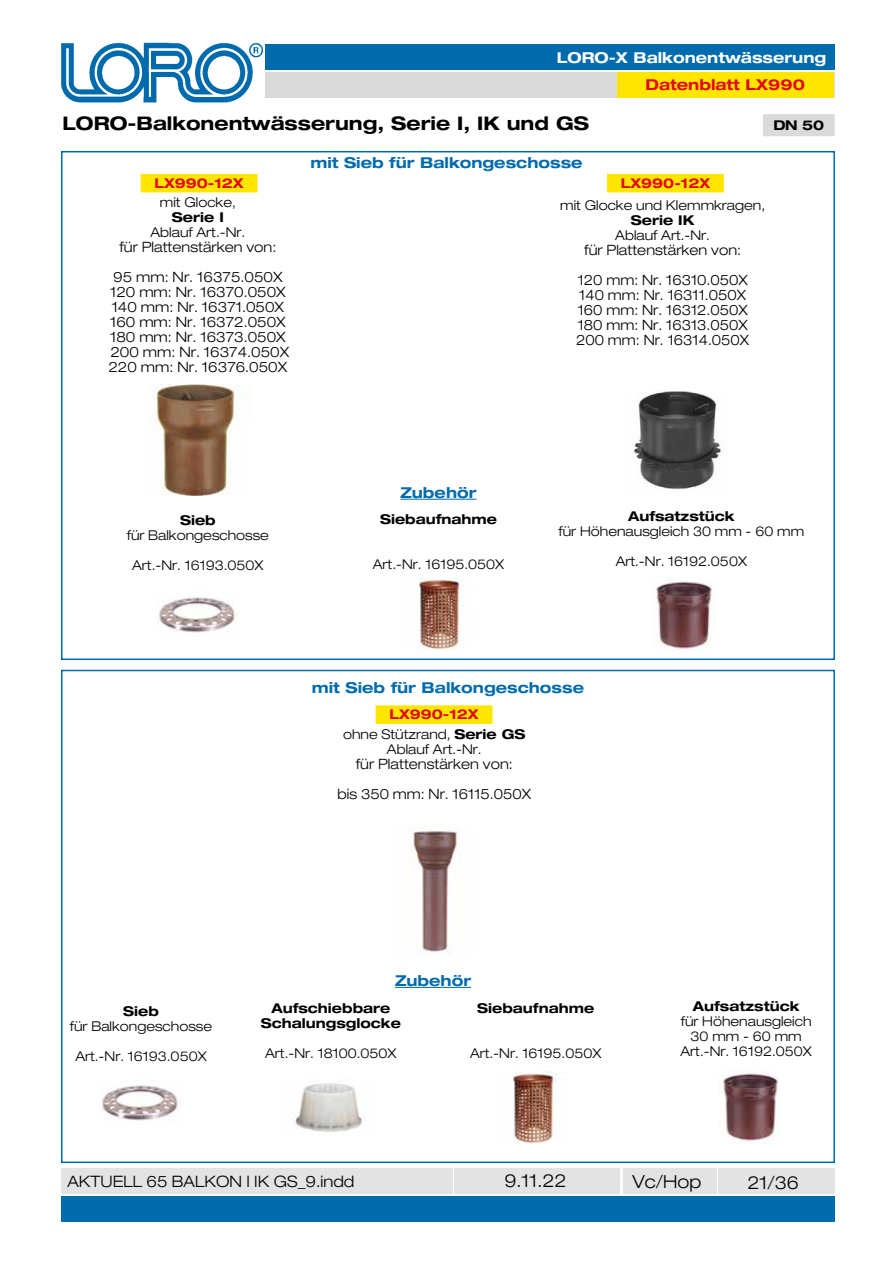
<style>
.page{position:relative;width:893px;height:1263px;background:#fff}
.page>*{position:absolute;margin:0;border:0;box-sizing:border-box;transform-origin:0 0}
.t1{font:700 expanded 18.75px "Helvetica Neue LT Std";color:#000}
.t2{font:300 expanded 18px "Helvetica Neue LT Std";color:#000}
.t3{font:300 expanded 15.75px "Helvetica Neue LT Std";color:#000}
.t4{font:700 expanded 15px "Helvetica Neue LT Std";color:#006bac}
.t5{font:700 expanded 15px "Helvetica Neue LT Std";color:#fff}
.t6{font:700 expanded 15px "Helvetica Neue LT Std";color:#e30613}
.t7{font:300 expanded 14.25px/15px "Helvetica Neue LT Std";color:#000;text-align:center}
.t8{font:300 expanded 13.5px/15px "Helvetica Neue LT Std";color:#000;text-align:center}
.t9{font:700 expanded 13.5px/15px "Helvetica Neue LT Std";color:#000;text-align:center}
.t10{font:700 expanded 13.5px "Helvetica Neue LT Std";color:#e30613}
.s1{font-weight:700}
</style>
<div class="page">
<div style="left:266px;top:72px;width:569px;height:26px;background:#dadada"></div>
<div style="left:61px;top:1196px;width:774px;height:26px;background:#006bac"></div>
<div style="left:61px;top:1168px;width:391px;height:25px;background:#e3e3e3"></div>
<div style="left:454px;top:1168px;width:166px;height:25px;background:#e3e3e3"></div>
<div style="left:623px;top:1168px;width:93px;height:25px;background:#e3e3e3"></div>
<div style="left:719px;top:1168px;width:116px;height:25px;background:#e3e3e3"></div>
<img style="left:61px;top:42px;width:202px;height:61px">
<div style="left:266px;top:45px;width:569px;height:25px;background:#006bac"></div>
<div style="left:762px;top:113px;width:73px;height:24px;background:#dadada"></div>
<div style="left:761px;top:113px;width:75px;height:25px;border:2px solid #fff"></div>
<div style="left:61px;top:115px;width:701px;height:25px;background:#fff"></div>
<hr style="left:400px;top:499px;width:77px;height:1px;background:#006bac">
<hr style="left:395px;top:987px;width:76px;height:1px;background:#006bac">
<div style="left:141px;top:175px;width:116px;height:17px;background:#ffe600"></div>
<div style="left:141px;top:174px;width:116px;height:18px;border:2px solid #ffe600"></div>
<div style="left:608px;top:175px;width:115px;height:17px;background:#ffe600"></div>
<div style="left:607px;top:174px;width:117px;height:18px;border:2px solid #ffe600"></div>
<div style="left:376px;top:706px;width:116px;height:17px;background:#ffe600"></div>
<div style="left:376px;top:705px;width:116px;height:19px;border:2px solid #ffe600"></div>
<img style="left:153px;top:383px;width:88px;height:113px">
<img style="left:157px;top:597px;width:78px;height:36px">
<img style="left:100px;top:1085px;width:78px;height:36px">
<img style="left:633px;top:391px;width:91px;height:99px">
<img style="left:411px;top:826px;width:50px;height:129px">
<img style="left:293px;top:1083px;width:69px;height:49px">
<img style="left:656px;top:581px;width:56px;height:70px">
<img style="left:723px;top:1073px;width:55px;height:70px">
<img style="left:419px;top:578px;width:44px;height:72px">
<img style="left:513px;top:1072px;width:44px;height:71px">
<div style="left:617px;top:72px;width:217px;height:26px;background:#ffe600"></div>
<p class="t5" style="left:557px;top:48px;width:271px">LORO-X Balkonentwässerung</p>
<p class="t6" style="left:645px;top:75px;width:161px">Datenblatt LX990</p>
<h1 class="t1" style="left:62px;top:111px;width:528px">LORO-Balkonentwässerung, Serie I, IK und GS</h1>
<p class="t9" style="left:773px;top:117px;width:52px">DN 50</p>
<p class="t4" style="left:310px;top:152px;width:274px">mit Sieb für Balkongeschosse</p>
<p class="t10" style="left:154px;top:174px;width:91px">LX990-12X</p>
<p class="t10" style="left:621px;top:174px;width:91px">LX990-12X</p>
<p class="t8" style="left:160px;top:194px;width:77px">mit Glocke,</p>
<p class="t9" style="left:172px;top:209px;width:53px">Serie I</p>
<p class="t8" style="left:151px;top:224px;width:96px">Ablauf Art.-Nr.</p>
<p class="t7" style="left:113px;top:232px;width:171px;line-height:30px">für Plattenstärken von:<br>95 mm: Nr. 16375.050X</p>
<p class="t7" style="left:108px;top:284px;width:182px;text-align:left">120 mm: Nr. 16370.050X<br>140 mm: Nr. 16371.050X<br>160 mm: Nr. 16372.050X<br>180 mm: Nr. 16373.050X<br>200 mm: Nr. 16374.050X<br>220 mm: Nr. 16376.050X</p>
<p class="t8" style="left:560px;top:197px;width:206px">mit Glocke und Klemmkragen,</p>
<p class="t9" style="left:631px;top:212px;width:65px">Serie IK</p>
<p class="t8" style="left:615px;top:227px;width:96px">Ablauf Art.-Nr.</p>
<p class="t7" style="left:578px;top:235px;width:172px;line-height:30px">für Plattenstärken von:<br>120 mm: Nr. 16310.050X</p>
<p class="t7" style="left:576px;top:287px;width:175px;text-align:left">140 mm: Nr. 16311.050X<br>160 mm: Nr. 16312.050X<br>180 mm: Nr. 16313.050X<br>200 mm: Nr. 16314.050X</p>
<p class="t9" style="left:180px;top:512px;width:37px">Sieb</p>
<p class="t8" style="left:127px;top:528px;width:144px">für Balkongeschosse</p>
<p class="t8" style="left:132px;top:558px;width:133px">Art.-Nr. 16193.050X</p>
<p class="t4" style="left:400px;top:482px;width:78px">Zubehör</p>
<p class="t9" style="left:380px;top:511px;width:118px">Siebaufnahme</p>
<p class="t8" style="left:373px;top:556px;width:133px">Art.-Nr. 16195.050X</p>
<p class="t9" style="left:628px;top:508px;width:108px">Aufsatzstück</p>
<p class="t8" style="left:559px;top:523px;width:247px">für Höhenausgleich 30 mm - 60 mm</p>
<p class="t8" style="left:616px;top:553px;width:133px">Art.-Nr. 16192.050X</p>
<p class="t4" style="left:312px;top:678px;width:274px">mit Sieb für Balkongeschosse</p>
<p class="t10" style="left:389px;top:706px;width:91px">LX990-12X</p>
<p class="t8" style="left:343px;top:726px;width:184px">ohne Stützrand, <span class="s1">Serie GS<br></span>Ablauf Art.-Nr.</p>
<p class="t7" style="left:337px;top:749px;width:195px;line-height:30px">für Plattenstärken von:<br>bis 350 mm: Nr. 16115.050X</p>
<p class="t4" style="left:395px;top:971px;width:78px">Zubehör</p>
<p class="t9" style="left:123px;top:1003px;width:37px">Sieb</p>
<p class="t8" style="left:70px;top:1018px;width:144px">für Balkongeschosse</p>
<p class="t8" style="left:75px;top:1048px;width:133px">Art.-Nr. 16193.050X</p>
<p class="t9" style="left:261px;top:1000px;width:142px">Aufschiebbare<br>Schalungsglocke</p>
<p class="t8" style="left:265px;top:1045px;width:133px">Art.-Nr. 18100.050X</p>
<p class="t9" style="left:477px;top:1000px;width:118px">Siebaufnahme</p>
<p class="t8" style="left:470px;top:1045px;width:133px">Art.-Nr. 16195.050X</p>
<p class="t9" style="left:693px;top:998px;width:108px">Aufsatzstück</p>
<p class="t8" style="left:680px;top:1013px;width:133px">für Höhenausgleich<br>30 mm - 60 mm<br>Art.-Nr. 16192.050X</p>
<p class="t3" style="left:67px;top:1171px;width:288px">AKTUELL 65 BALKON I IK GS_9.indd</p>
<p class="t2" style="left:504px;top:1170px;width:64px">9.11.22</p>
<p class="t2" style="left:632px;top:1170px;width:71px">Vc/Hop</p>
<p class="t2" style="left:747px;top:1171px;width:53px">21/36</p>
</div>
